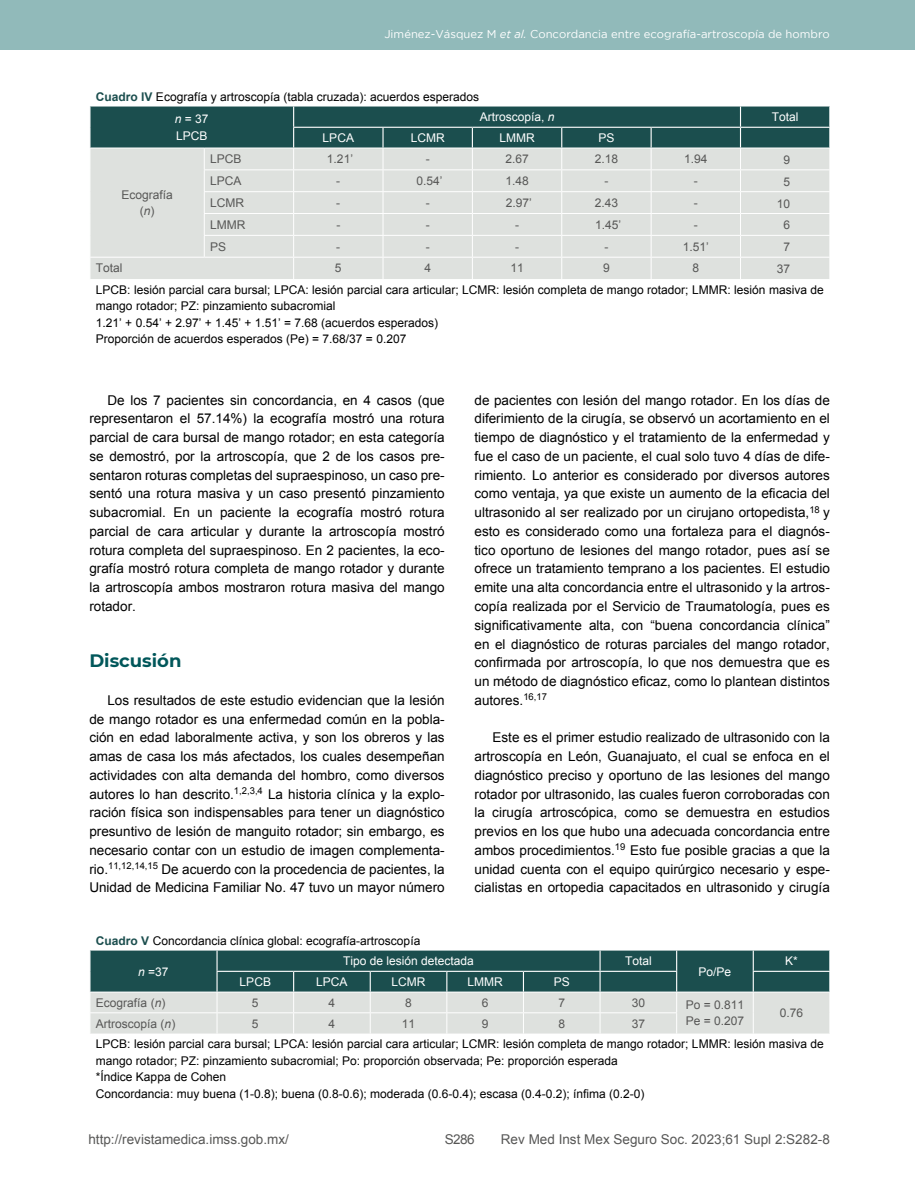
<style>
.page{position:relative;width:915px;height:1191px;background:#fff}
.page>*{position:absolute;margin:0;border:0;box-sizing:border-box;transform-origin:0 0}
.t1{font:700 18px "Montserrat";color:#01575a}
.t2{font:13.5px/18.8px "Arial";color:#000;text-align:justify}
.t3{font:13.5px "Arial";color:#575756}
.t4{font:12px/16.5px "Arial";color:#000}
.t5{font:12px/16.5px "Arial";color:#575756;text-align:center}
.t6{font:12px "Arial";color:#fff}
.t7{font:11.25px "Gotham";color:#fff}
.s1{font-style:italic}
.s2{font-weight:700;color:#1b4e4e}
.s3{font-style:italic;color:#fff}
.s4{color:#fff}
</style>
<div class="page">
<div style="left:0;top:0;width:914px;height:50px;background:#91baba"></div>
<svg style="left:90px;top:106px;width:740px;height:173px;background:#b2c0be"></svg>
<svg style="left:90px;top:950px;width:740px;height:83px;background:#829c9a"></svg>
<p class="t7" style="left:384px;top:28px;width:447px">Jiménez-Vásquez M <span class="s1">et al.</span> Concordancia entre ecografía-artroscopía de hombro</p>
<p class="t4" style="left:175px;top:85px;width:305px;line-height:22.8px;text-indent:-79px"><span class="s2">Cuadro IV</span> Ecografía y artroscopía (tabla cruzada): acuerdos esperados <span class="s3">n</span> <span class="s4">= 37</span></p>
<p class="t6" style="left:176px;top:128px;width:33px">LPCB</p>
<p class="t6" style="left:479px;top:109px;width:76px">Artroscopía, <span class="s1">n</span></p>
<p class="t6" style="left:771px;top:109px;width:28px">Total</p>
<p class="t6" style="left:322px;top:130px;width:33px">LPCA</p>
<p class="t6" style="left:410px;top:130px;width:35px">LCMR</p>
<p class="t6" style="left:499px;top:130px;width:37px">LMMR</p>
<p class="t6" style="left:598px;top:130px;width:18px">PS</p>
<p class="t5" style="left:121px;top:186px;width:53px">Ecografía (<span class="s1">n</span>)</p>
<p class="t5" style="left:210px;top:151px;width:33px">LPCB</p>
<p class="t5" style="left:327px;top:151px;width:28px">1.21’</p>
<p class="t5" style="left:425px;top:151px;width:5px">-</p>
<p class="t5" style="left:505px;top:151px;width:25px">2.67</p>
<p class="t5" style="left:594px;top:151px;width:25px">2.18</p>
<p class="t5" style="left:684px;top:151px;width:25px">1.94</p>
<p class="t5" style="left:783px;top:151px;width:8px">9</p>
<p class="t5" style="left:210px;top:173px;width:33px">LPCA</p>
<p class="t5" style="left:336px;top:173px;width:5px">-</p>
<p class="t5" style="left:416px;top:173px;width:28px">0.54’</p>
<p class="t5" style="left:505px;top:173px;width:25px">1.48</p>
<p class="t5" style="left:604px;top:173px;width:5px">-</p>
<p class="t5" style="left:693px;top:173px;width:5px">-</p>
<p class="t5" style="left:783px;top:173px;width:8px">5</p>
<p class="t5" style="left:210px;top:195px;width:35px">LCMR</p>
<p class="t5" style="left:336px;top:195px;width:5px">-</p>
<p class="t5" style="left:425px;top:195px;width:5px">-</p>
<p class="t5" style="left:505px;top:195px;width:28px">2.97’</p>
<p class="t5" style="left:594px;top:195px;width:25px">2.43</p>
<p class="t5" style="left:693px;top:195px;width:5px">-</p>
<p class="t5" style="left:776px;top:195px;width:15px">10</p>
<p class="t5" style="left:210px;top:216px;width:37px">LMMR</p>
<p class="t5" style="left:336px;top:216px;width:5px">-</p>
<p class="t5" style="left:425px;top:216px;width:5px">-</p>
<p class="t5" style="left:515px;top:216px;width:5px">-</p>
<p class="t5" style="left:595px;top:216px;width:28px">1.45’</p>
<p class="t5" style="left:693px;top:216px;width:5px">-</p>
<p class="t5" style="left:783px;top:217px;width:8px">6</p>
<p class="t5" style="left:210px;top:238px;width:18px">PS</p>
<p class="t5" style="left:336px;top:238px;width:5px">-</p>
<p class="t5" style="left:425px;top:238px;width:5px">-</p>
<p class="t5" style="left:515px;top:238px;width:5px">-</p>
<p class="t5" style="left:604px;top:238px;width:5px">-</p>
<p class="t5" style="left:682px;top:238px;width:28px">1.51’</p>
<p class="t5" style="left:783px;top:239px;width:8px">7</p>
<p class="t5" style="left:96px;top:260px;width:28px">Total</p>
<p class="t5" style="left:335px;top:260px;width:8px">5</p>
<p class="t5" style="left:424px;top:260px;width:8px">4</p>
<p class="t5" style="left:510px;top:260px;width:15px">11</p>
<p class="t5" style="left:603px;top:260px;width:8px">9</p>
<p class="t5" style="left:692px;top:260px;width:8px">8</p>
<p class="t5" style="left:776px;top:261px;width:15px">37</p>
<p class="t4" style="left:96px;top:281px;width:729px">LPCB: lesión parcial cara bursal; LPCA: lesión parcial cara articular; LCMR: lesión completa de mango rotador; LMMR: lesión masiva de mango rotador; PZ: pinzamiento subacromial<br>1.21’ + 0.54’ + 2.97’ + 1.45’ + 1.51’ = 7.68 (acuerdos esperados)<br>Proporción de acuerdos esperados (Pe) = 7.68/37 = 0.207</p>
<p class="t2" style="left:89px;top:391px;width:357px;text-indent:18px">De los 7 pacientes sin concordancia, en 4 casos (que representaron el 57.14%) la ecografía mostró una rotura parcial de cara bursal de mango rotador; en esta categoría se demostró, por la artroscopía, que 2 de los casos pre&shy;sentaron roturas completas del supraespinoso, un caso pre&shy;sentó una rotura masiva y un caso presentó pinzamiento subacromial. En un paciente la ecografía mostró rotura parcial de cara articular y durante la artroscopía mostró rotura completa del supraespinoso. En 2 pacientes, la eco&shy;grafía mostró rotura completa de mango rotador y durante la artroscopía ambos mostraron rotura masiva del mango rotador.</p>
<h1 class="t1" style="left:89px;top:648px;width:94px">Discusión</h1>
<p class="t2" style="left:89px;top:691px;width:357px;text-indent:18px">Los resultados de este estudio evidencian que la lesión de mango rotador es una enfermedad común en la pobla&shy;ción en edad laboralmente activa, y son los obreros y las amas de casa los más afectados, los cuales desempeñan actividades con alta demanda del hombro, como diversos autores lo han descrito.<sup>1,2,3,4</sup> La historia clínica y la explo&shy;ración física son indispensables para tener un diagnóstico presuntivo de lesión de manguito rotador; sin embargo, es necesario contar con un estudio de imagen complementa&shy;rio.<sup>11,12,14,15</sup> De acuerdo con la procedencia de pacientes, la Unidad de Medicina Familiar No. 47 tuvo un mayor número</p>
<p class="t2" style="left:474px;top:391px;width:357px">de pacientes con lesión del mango rotador. En los días de diferimiento de la cirugía, se observó un acortamiento en el tiempo de diagnóstico y el tratamiento de la enfermedad y fue el caso de un paciente, el cual solo tuvo 4 días de dife&shy;rimiento. Lo anterior es considerado por diversos autores como ventaja, ya que existe un aumento de la eficacia del ultrasonido al ser realizado por un cirujano ortopedista,<sup>18</sup> y esto es considerado como una fortaleza para el diagnós&shy;tico oportuno de lesiones del mango rotador, pues así se ofrece un tratamiento temprano a los pacientes. El estudio emite una alta concordancia entre el ultrasonido y la artros&shy;copía realizada por el Servicio de Traumatología, pues es significativamente alta, con “buena concordancia clínica” en el diagnóstico de roturas parciales del mango rotador, confirmada por artroscopía, lo que nos demuestra que es un método de diagnóstico eficaz, como lo plantean distintos autores.<sup>16,17</sup></p>
<p class="t2" style="left:474px;top:728px;width:357px;text-indent:18px">Este es el primer estudio realizado de ultrasonido con la artroscopía en León, Guanajuato, el cual se enfoca en el diagnóstico preciso y oportuno de las lesiones del mango rotador por ultrasonido, las cuales fueron corroboradas con la cirugía artroscópica, como se demuestra en estudios previos en los que hubo una adecuada concordancia entre ambos procedimientos.<sup>19</sup> Esto fue posible gracias a que la unidad cuenta con el equipo quirúrgico necesario y espe&shy;cialistas en ortopedia capacitados en ultrasonido y cirugía</p>
<p class="t4" style="left:96px;top:932px;width:326px"><span class="s2">Cuadro V</span> Concordancia clínica global: ecografía-artroscopía</p>
<p class="t6" style="left:138px;top:963px;width:32px"><span class="s1">n</span> =37</p>
<p class="t6" style="left:343px;top:953px;width:132px">Tipo de lesión detectada</p>
<p class="t6" style="left:624px;top:953px;width:28px">Total</p>
<p class="t6" style="left:239px;top:974px;width:33px">LPCB</p>
<p class="t6" style="left:316px;top:974px;width:33px">LPCA</p>
<p class="t6" style="left:391px;top:974px;width:35px">LCMR</p>
<p class="t6" style="left:467px;top:974px;width:37px">LMMR</p>
<p class="t6" style="left:553px;top:974px;width:18px">PS</p>
<p class="t6" style="left:698px;top:963px;width:34px">Po/Pe</p>
<p class="t6" style="left:785px;top:953px;width:14px">K*</p>
<p class="t5" style="left:96px;top:994px;width:71px">Ecografía (<span class="s1">n</span>)</p>
<p class="t5" style="left:252px;top:994px;width:8px">5</p>
<p class="t5" style="left:328px;top:994px;width:8px">4</p>
<p class="t5" style="left:405px;top:994px;width:8px">8</p>
<p class="t5" style="left:481px;top:994px;width:8px">6</p>
<p class="t5" style="left:558px;top:994px;width:8px">7</p>
<p class="t5" style="left:631px;top:994px;width:15px">30</p>
<p class="t5" style="left:685px;top:996px;width:60px;text-align:left">Po = 0.811<br>Pe = 0.207</p>
<p class="t5" style="left:779px;top:1004px;width:25px">0.76</p>
<p class="t5" style="left:96px;top:1015px;width:81px">Artroscopía (<span class="s1">n</span>)</p>
<p class="t5" style="left:252px;top:1015px;width:8px">5</p>
<p class="t5" style="left:328px;top:1015px;width:8px">4</p>
<p class="t5" style="left:401px;top:1015px;width:15px">11</p>
<p class="t5" style="left:481px;top:1015px;width:8px">9</p>
<p class="t5" style="left:558px;top:1015px;width:8px">8</p>
<p class="t5" style="left:631px;top:1015px;width:15px">37</p>
<p class="t4" style="left:96px;top:1036px;width:729px">LPCB: lesión parcial cara bursal; LPCA: lesión parcial cara articular; LCMR: lesión completa de mango rotador; LMMR: lesión masiva de mango rotador; PZ: pinzamiento subacromial; Po: proporción observada; Pe: proporción esperada<br>*Índice Kappa de Cohen<br>Concordancia: muy buena (1-0.8); buena (0.8-0.6); moderada (0.6-0.4); escasa (0.4-0.2); ínfima (0.2-0)</p>
<p class="t3" style="left:88px;top:1130px;width:202px">http://revistamedica.imss.gob.mx/</p>
<p class="t3" style="left:500px;top:1130px;width:330px">Rev Med Inst Mex Seguro Soc. 2023;61 Supl 2:S282-8</p>
<p class="t3" style="left:444px;top:1130px;width:31px">S286</p>
</div>
